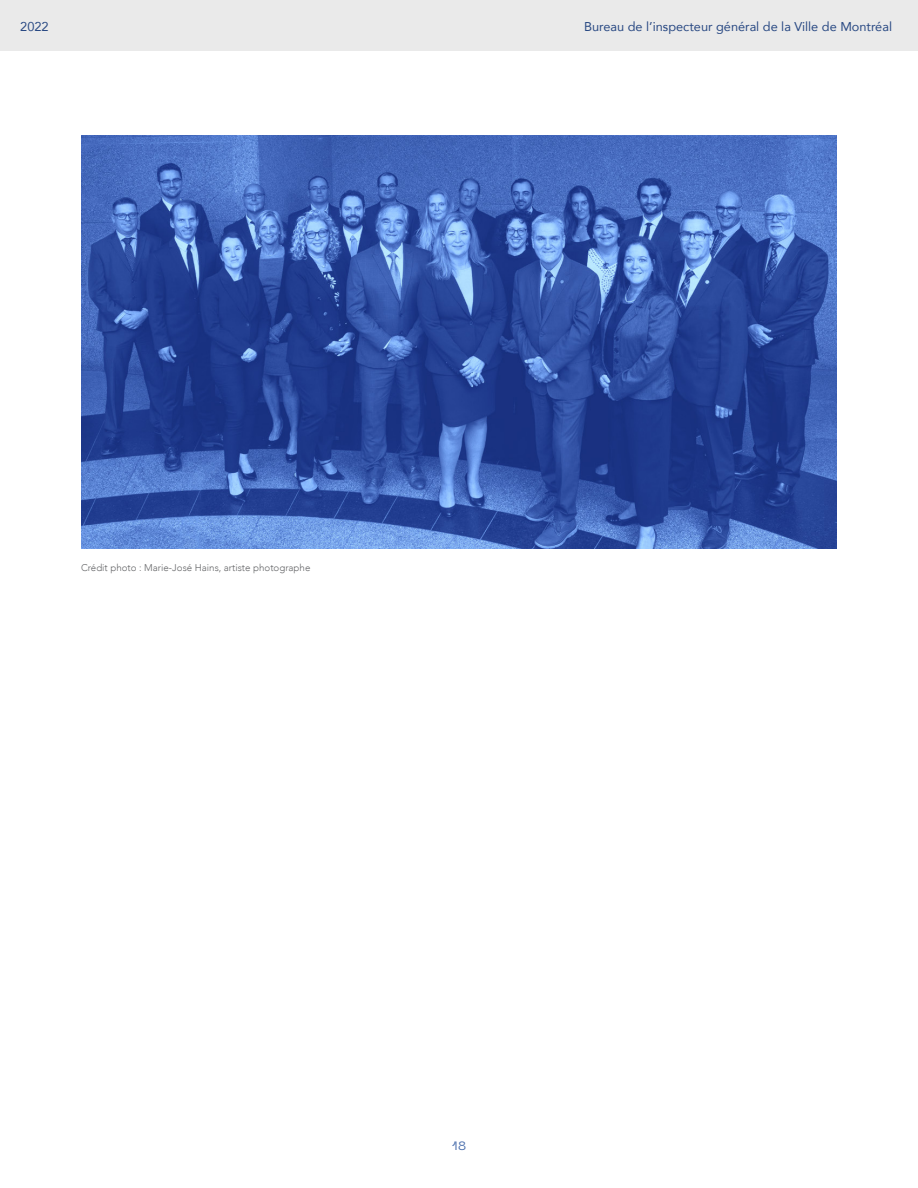
<style>
.page{position:relative;width:918px;height:1188px;background:#fff}
.page>*{position:absolute;margin:0;border:0;box-sizing:border-box;transform-origin:0 0}
.t1{font:12.75px "Avenir";color:#294983}
.t2{font:12px "Neue Machina";color:#466baa}
.t3{font:300 9.75px "Avenir";color:#636466}
</style>
<div class="page">
<div style="left:0;top:0;width:918px;height:50px;background:#eaeaea"></div>
<img style="left:81px;top:135px;width:756px;height:414px">
<p class="t1" style="left:20px;top:17px;width:30px">2022</p>
<p class="t1" style="left:584px;top:17px;width:310px">Bureau de l’inspecteur général de la Ville de Montréal</p>
<p class="t3" style="left:81px;top:562px;width:231px">Crédit photo : Marie-José Hains, artiste photographe</p>
<p class="t2" style="left:452px;top:1139px;width:16px">18</p>
</div>
